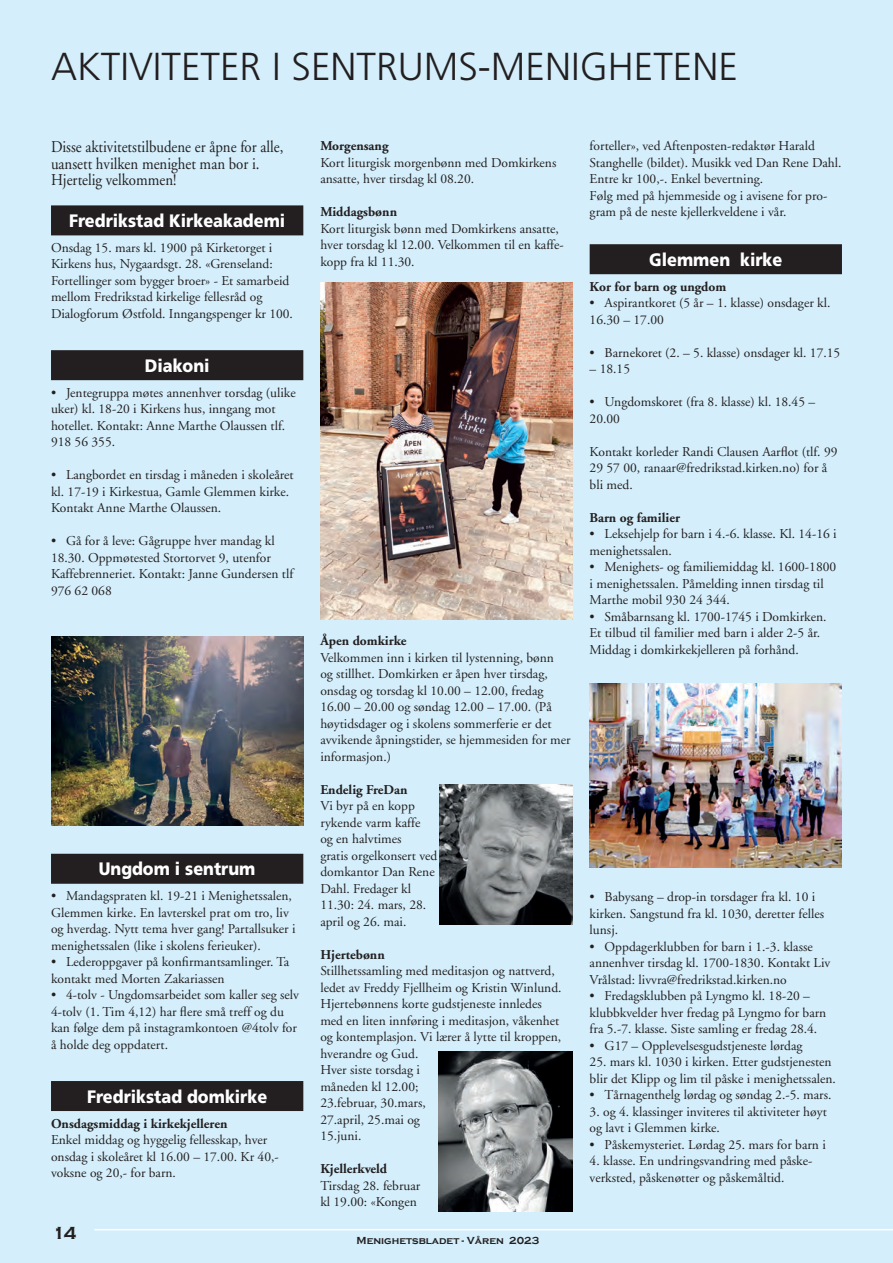
<style>
.page{position:relative;width:893px;height:1263px;background:#d4effb}
.page>*{position:absolute;margin:0;border:0;box-sizing:border-box;transform-origin:0 0}
.t1{font:300 39px "Frutiger";color:#231f20}
.t2{font:900 18px "Frutiger";color:#fff;scale:.9 1}
.t3{font:700 18px "Copperplate Gothic";color:#231f20}
.t4{font:16.5px/16.5px "Adobe Garamond LT";color:#231f20;scale:.9 1}
.t5{font:13.5px/16.5px "Adobe Garamond LT";color:#231f20}
.t6{font:700 13.5px "Adobe Garamond LT";color:#231f20}
.t7{font:700 10.5px "Copperplate Gothic";color:#231f20}
</style>
<div class="page">
<hr style="left:94px;top:1229px;width:799px;height:1px;background:#fff">
<div style="left:51px;top:205px;width:252px;height:30px;background:#231f20"></div>
<div style="left:51px;top:350px;width:252px;height:30px;background:#231f20"></div>
<div style="left:51px;top:854px;width:252px;height:30px;background:#231f20"></div>
<div style="left:51px;top:1081px;width:252px;height:30px;background:#231f20"></div>
<img style="left:51px;top:636px;width:252px;height:190px">
<img style="left:320px;top:283px;width:253px;height:336px">
<div style="left:590px;top:244px;width:252px;height:30px;background:#231f20"></div>
<img style="left:438px;top:1051px;width:135px;height:161px">
<img style="left:439px;top:784px;width:134px;height:140px">
<img style="left:590px;top:683px;width:252px;height:184px">
<h1 class="t1" style="left:51px;top:45px;width:688px">AKTIVITETER I SENTRUMS-MENIGHETENE</h1>
<p class="t4" style="left:51px;top:139px;width:260px">Disse aktivitetstilbudene er åpne for alle, uansett hvilken menighet man bor i.<br>Hjertelig velkommen!</p>
<h2 class="t2" style="left:69px;top:210px;width:242px">Fredrikstad Kirkeakademi</h2>
<p class="t5" style="left:51px;top:239px;width:243px">Onsdag 15. mars kl. 1900 på Kirketorget i Kirkens hus, Nygaardsgt. 28. «Grenseland:<br>Fortellinger som bygger broer» - Et samarbeid mellom Fredrikstad kirkelige fellesråd og Dialogforum Østfold. Inngangspenger kr 100.</p>
<h2 class="t2" style="left:145px;top:354px;width:74px">Diakoni</h2>
<p class="t5" style="left:51px;top:384px;width:246px">• Jentegruppa møtes annenhver torsdag (ulike uker) kl. 18-20 i Kirkens hus, inngang mot hotellet. Kontakt: Anne Marthe Olaussen tlf.<br>918 56 355.</p>
<p class="t5" style="left:51px;top:467px;width:244px">• Langbordet en tirsdag i måneden i skoleåret kl. 17-19 i Kirkestua, Gamle Glemmen kirke.<br>Kontakt Anne Marthe Olaussen.</p>
<p class="t5" style="left:51px;top:533px;width:244px">• Gå for å leve: Gågruppe hver mandag kl 18.30. Oppmøtested Stortorvet 9, utenfor Kaffebrenneriet. Kontakt: Janne Gundersen tlf 976 62 068</p>
<h2 class="t2" style="left:99px;top:858px;width:176px">Ungdom i sentrum</h2>
<p class="t5" style="left:51px;top:888px;width:246px">• Mandagspraten kl. 19-21 i Menighetssalen, Glemmen kirke. En lavterskel prat om tro, liv og hverdag. Nytt tema hver gang! Partallsuker i menighetssalen (like i skolens ferieuker).</p>
<p class="t5" style="left:51px;top:954px;width:240px">• Lederoppgaver på konfirmantsamlinger. Ta kontakt med Morten Zakariassen</p>
<p class="t5" style="left:51px;top:987px;width:250px">• 4-tolv - Ungdomsarbeidet som kaller seg selv 4-tolv (1. Tim 4,12) har flere små treff og du kan følge dem på instagramkontoen @4tolv for å holde deg oppdatert.</p>
<h2 class="t2" style="left:87px;top:1085px;width:202px">Fredrikstad domkirke</h2>
<p class="t6" style="left:51px;top:1115px;width:178px">Onsdagsmiddag i kirkekjelleren</p>
<p class="t5" style="left:51px;top:1131px;width:229px">Enkel middag og hyggelig fellesskap, hver onsdag i skoleåret kl 16.00 – 17.00. Kr 40,- voksne og 20,- for barn.</p>
<h2 class="t3" style="left:52px;top:1223px;width:25px">14</h2>
<p class="t6" style="left:320px;top:138px;width:70px">Morgensang</p>
<p class="t5" style="left:320px;top:154px;width:238px">Kort liturgisk morgenbønn med Domkirkens ansatte, hver tirsdag kl 08.20.</p>
<p class="t6" style="left:320px;top:204px;width:78px">Middagsbønn</p>
<p class="t5" style="left:320px;top:220px;width:245px">Kort liturgisk bønn med Domkirkens ansatte, hver torsdag kl 12.00. Velkommen til en kaffe&shy;kopp fra kl 11.30.</p>
<p class="t6" style="left:320px;top:633px;width:88px">Åpen domkirke</p>
<p class="t5" style="left:320px;top:649px;width:252px">Velkommen inn i kirken til lystenning, bønn<br>og stillhet. Domkirken er åpen hver tirsdag, onsdag og torsdag kl 10.00 – 12.00, fredag 16.00 – 20.00 og søndag 12.00 – 17.00. (På høytidsdager og i skolens sommerferie er det avvikende åpningstider, se hjemmesiden for mer informasjon.)</p>
<p class="t6" style="left:320px;top:781px;width:89px">Endelig FreDan</p>
<p class="t5" style="left:320px;top:798px;width:118px">Vi byr på en kopp rykende varm kaffe<br>og en halvtimes<br>gratis orgelkonsert ved domkantor Dan Rene<br>Dahl. Fredager kl<br>11.30: 24. mars, 28. april og 26. mai.</p>
<p class="t6" style="left:320px;top:946px;width:66px">Hjertebønn</p>
<p class="t5" style="left:320px;top:963px;width:243px">Stillhetssamling med meditasjon og nattverd, ledet av Freddy Fjellheim og Kristin Winlund.<br>Hjertebønnens korte gudstjeneste innledes med en liten innføring i meditasjon, våkenhet og kontemplasjon. Vi lærer å lytte til kroppen, hverandre og Gud.<br>Hver siste torsdag i<br>måneden kl 12.00;<br>23.februar, 30.mars,<br>27.april, 25.mai og<br>15.juni.</p>
<p class="t6" style="left:320px;top:1161px;width:68px">Kjellerkveld</p>
<p class="t5" style="left:320px;top:1177px;width:102px">Tirsdag 28. februar kl 19.00: «Kongen</p>
<p class="t7" style="left:357px;top:1234px;width:184px">Menighetsbladet - Våren 2023</p>
<p class="t5" style="left:590px;top:138px;width:253px">forteller», ved Aftenposten-redaktør Harald Stanghelle (bildet). Musikk ved Dan Rene Dahl.<br>Entre kr 100,-. Enkel bevertning.<br>Følg med på hjemmeside og i avisene for pro&shy;gram på de neste kjellerkveldene i vår.</p>
<h2 class="t2" style="left:649px;top:249px;width:150px">Glemmen kirke</h2>
<p class="t6" style="left:590px;top:278px;width:138px">Kor for barn og ungdom</p>
<p class="t5" style="left:590px;top:295px;width:242px">• Aspirantkoret (5 år – 1. klasse) onsdager kl.<br>16.30 – 17.00</p>
<p class="t5" style="left:590px;top:344px;width:252px">• Barnekoret (2. – 5. klasse) onsdager kl. 17.15</p>
<p class="t5" style="left:590px;top:361px;width:42px">– 18.15</p>
<p class="t5" style="left:590px;top:394px;width:227px">• Ungdomskoret (fra 8. klasse) kl. 18.45 –<br>20.00</p>
<p class="t5" style="left:590px;top:443px;width:249px">Kontakt korleder Randi Clausen Aarflot (tlf. 99<br>29 57 00, ranaar@fredrikstad.kirken.no) for å bli med.</p>
<p class="t6" style="left:590px;top:509px;width:92px">Barn og familier</p>
<p class="t5" style="left:590px;top:526px;width:249px">• Leksehjelp for barn i 4.-6. klasse. Kl. 14-16 i menighetssalen.</p>
<p class="t5" style="left:590px;top:559px;width:248px">• Menighets- og familiemiddag kl. 1600-1800 i menighetssalen. Påmelding innen tirsdag til<br>Marthe mobil 930 24 344.</p>
<p class="t5" style="left:590px;top:608px;width:238px">• Småbarnsang kl. 1700-1745 i Domkirken.<br>Et tilbud til familier med barn i alder 2-5 år.<br>Middag i domkirkekjelleren på forhånd.</p>
<p class="t5" style="left:590px;top:889px;width:236px">• Babysang – drop-in torsdager fra kl. 10 i kirken. Sangstund fra kl. 1030, deretter felles lunsj.</p>
<p class="t5" style="left:590px;top:938px;width:242px">• Oppdagerklubben for barn i 1.-3. klasse annenhver tirsdag kl. 1700-1830. Kontakt Liv<br>Vrålstad: livvra@fredrikstad.kirken.no</p>
<p class="t5" style="left:590px;top:988px;width:238px">• Fredagsklubben på Lyngmo kl. 18-20 – klubbkvelder hver fredag på Lyngmo for barn fra 5.-7. klasse. Siste samling er fredag 28.4.</p>
<p class="t5" style="left:590px;top:1037px;width:214px">• G17 – Opplevelsesgudstjeneste lørdag</p>
<p class="t5" style="left:590px;top:1053px;width:248px">25. mars kl. 1030 i kirken. Etter gudstjenesten blir det Klipp og lim til påske i menighetssalen.</p>
<p class="t5" style="left:590px;top:1086px;width:243px">• Tårnagenthelg lørdag og søndag 2.-5. mars.</p>
<p class="t5" style="left:590px;top:1103px;width:239px">3. og 4. klassinger inviteres til aktiviteter høyt og lavt i Glemmen kirke.</p>
<p class="t5" style="left:590px;top:1136px;width:238px">• Påskemysteriet. Lørdag 25. mars for barn i</p>
<p class="t5" style="left:590px;top:1152px;width:224px">4. klasse. En undringsvandring med påske&shy;verksted, påskenøtter og påskemåltid.</p>
</div>
